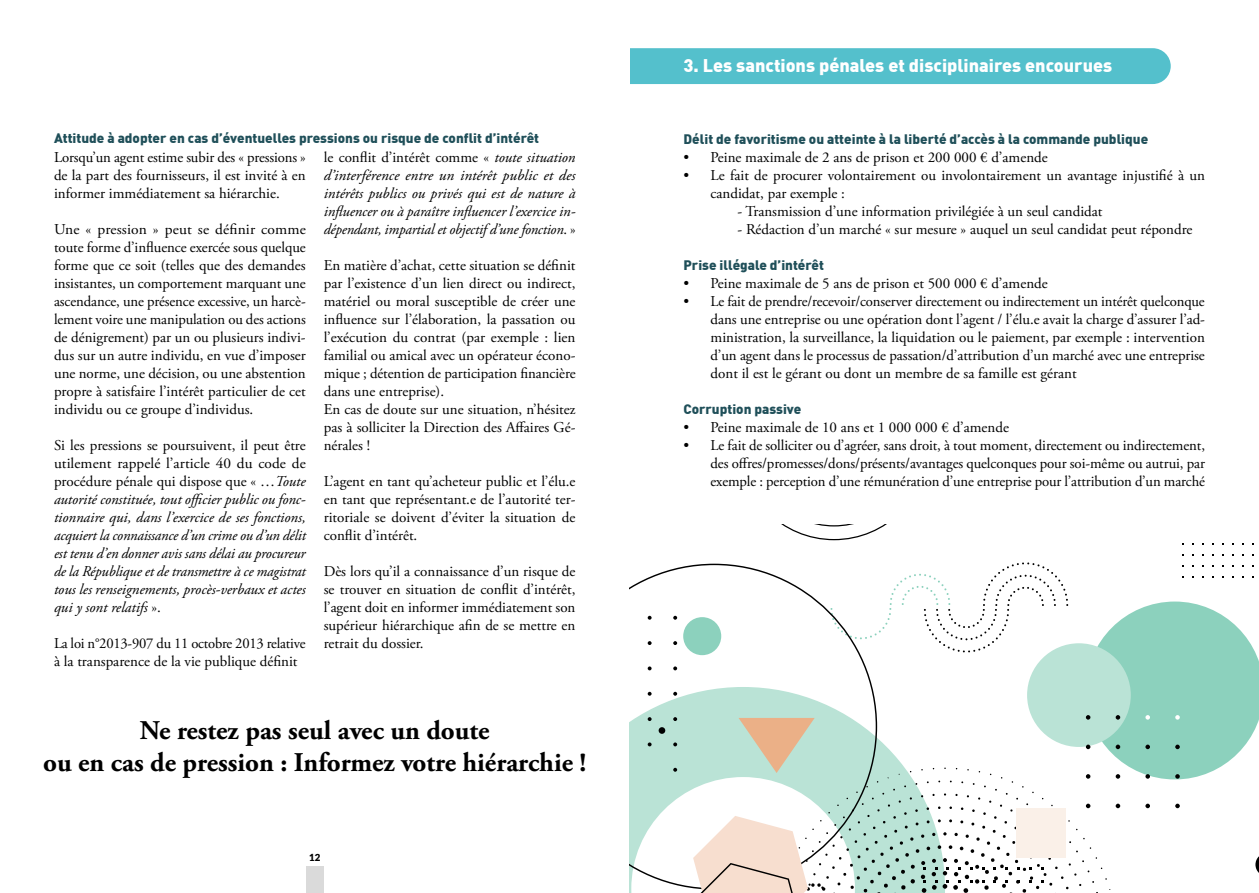
<style>
.page{position:relative;width:1259px;height:893px;background:#fff}
.page>*{position:absolute;margin:0;border:0;box-sizing:border-box;transform-origin:0 0}
.t1{font:700 27px/32.4px "Adobe Garamond Pro";color:#000;text-align:center}
.t2{font:900 18px "DIN";color:#fff}
.t3{font:15px/18px "Adobe Garamond Pro";color:#000;text-align:justify}
.t4{font:italic 15px/18px "Adobe Garamond Pro";letter-spacing:-.005em;color:#000;text-align:justify}
.t5{font:900 13.5px "DIN";color:#1f4f59}
.t6{font:900 9.75px "Lato";color:#000}
.s1{font-style:normal}
</style>
<div class="page">
<div style="left:306px;top:867px;width:17px;height:26px;background:#dadada"></div>
<div style="left:595px;top:48px;width:575px;height:36px;background:#54c0cc;border-radius:18px"></div>
<div style="left:584px;top:22px;width:45px;height:108px;background:#fff"></div>
<svg style="left:629px;top:565px;width:64px;height:324px"></svg>
<div style="left:683px;top:617px;width:38px;height:38px;background:#8cd1bd;border-radius:50%"></div>
<svg style="left:781px;top:524px;width:106px;height:16px"></svg>
<svg style="left:673px;top:616px;width:4px;height:4px"></svg>
<svg style="left:647px;top:616px;width:4px;height:4px"></svg>
<svg style="left:673px;top:641px;width:4px;height:4px"></svg>
<svg style="left:647px;top:641px;width:4px;height:4px"></svg>
<svg style="left:673px;top:666px;width:4px;height:4px"></svg>
<svg style="left:647px;top:666px;width:4px;height:4px"></svg>
<svg style="left:673px;top:692px;width:4px;height:4px"></svg>
<svg style="left:647px;top:692px;width:4px;height:4px"></svg>
<svg style="left:673px;top:717px;width:4px;height:4px"></svg>
<svg style="left:647px;top:717px;width:4px;height:4px"></svg>
<svg style="left:673px;top:742px;width:4px;height:4px"></svg>
<svg style="left:647px;top:742px;width:4px;height:4px"></svg>
<svg style="left:673px;top:768px;width:4px;height:4px"></svg>
<div style="left:658px;top:727px;width:7px;height:7px;background:#000;border-radius:50%"></div>
<svg style="left:693px;top:562px;width:566px;height:331px"></svg>
<p class="t5" style="left:54px;top:129px;width:486px">Attitude à adopter en cas d’éventuelles pressions ou risque de conflit d’intérêt</p>
<p class="t3" style="left:54px;top:149px;width:253px">Lorsqu’un agent estime subir des « pressions » de la part des fournisseurs, il est invité à en informer immédiatement sa hiérarchie.</p>
<p class="t3" style="left:54px;top:221px;width:253px">Une « pression » peut se définir comme toute forme d’influence exercée sous quelque forme que ce soit (telles que des demandes insistantes, un comportement marquant une ascendance, une présence excessive, un harcè&shy;lement voire une manipulation ou des actions de dénigrement) par un ou plusieurs indivi&shy;dus sur un autre individu, en vue d’imposer une norme, une décision, ou une abstention propre à satisfaire l’intérêt particulier de cet individu ou ce groupe d’individus.</p>
<p class="t4" style="left:54px;top:436px;width:253px"><span class="s1">Si les pressions se poursuivent, il peut être utilement rappelé l’article 40 du code de procédure pénale qui dispose que « …</span>Toute autorité constituée, tout officier public ou fonc&shy;tionnaire qui, dans l’exercice de ses fonctions, acquiert la connaissance d’un crime ou d’un délit est tenu d’en donner avis sans délai au procureur de la République et de transmettre à ce magistrat tous les renseignements, procès-verbaux et actes qui y sont relatifs <span class="s1">».</span></p>
<p class="t3" style="left:54px;top:635px;width:253px">La loi n°2013-907 du 11 octobre 2013 relative à la transparence de la vie publique définit</p>
<p class="t4" style="left:324px;top:148px;width:253px"><span class="s1">le conflit d’intérêt comme «</span> toute situation d’interférence entre un intérêt public et des intérêts publics ou privés qui est de nature à influencer ou à paraître influencer l’exercice in&shy;dépendant, impartial et objectif d’une fonction<span class="s1">. »</span></p>
<p class="t3" style="left:324px;top:257px;width:253px;text-align:left">En matière d’achat, cette situation se définit par l’existence d’un lien direct ou indirect, matériel ou moral susceptible de créer une influence sur l’élaboration, la passation ou l’exécution du contrat (par exemple : lien familial ou amical avec un opérateur écono&shy;mique ; détention de participation financière dans une entreprise).<br>En cas de doute sur une situation, n’hésitez pas à solliciter la Direction des Affaires Gé&shy;nérales !</p>
<p class="t3" style="left:324px;top:473px;width:253px">L’agent en tant qu’acheteur public et l’élu.e en tant que représentant.e de l’autorité ter&shy;ritoriale se doivent d’éviter la situation de conflit d’intérêt.</p>
<p class="t3" style="left:324px;top:563px;width:253px">Dès lors qu’il a connaissance d’un risque de se trouver en situation de conflit d’intérêt, l’agent doit en informer immédiatement son supérieur hiérarchique afin de se mettre en retrait du dossier.</p>
<h1 class="t1" style="left:43px;top:714px;width:545px">Ne restez pas seul avec un doute<br>ou en cas de pression : Informez votre hiérarchie !</h1>
<p class="t6" style="left:309px;top:850px;width:13px">12</p>
<p class="t2" style="left:683px;top:53px;width:430px">3. Les sanctions pénales et disciplinaires encourues</p>
<p class="t5" style="left:683px;top:130px;width:466px">Délit de favoritisme ou atteinte à la liberté d’accès à la commande publique</p>
<p class="t3" style="left:683px;top:148px;width:366px">• Peine maximale de 2 ans de prison et 200 000 € d’amende</p>
<p class="t3" style="left:710px;top:166px;width:496px;text-indent:-27px">• Le fait de procurer volontairement ou involontairement un avantage injustifié à un candidat, par exemple :</p>
<p class="t3" style="left:737px;top:202px;width:366px">- Transmission d’une information privilégiée à un seul candidat</p>
<p class="t3" style="left:737px;top:220px;width:456px">- Rédaction d’un marché « sur mesure » auquel un seul candidat peut répondre</p>
<p class="t5" style="left:683px;top:256px;width:142px">Prise illégale d’intérêt</p>
<p class="t3" style="left:683px;top:274px;width:366px">• Peine maximale de 5 ans de prison et 500 000 € d’amende</p>
<p class="t3" style="left:710px;top:292px;width:496px;text-indent:-27px">• Le fait de prendre/recevoir/conserver directement ou indirectement un intérêt quelconque dans une entreprise ou une opération dont l’agent / l’élu.e avait la charge d’assurer l’ad&shy;ministration, la surveillance, la liquidation ou le paiement, par exemple : intervention d’un agent dans le processus de passation/d’attribution d’un marché avec une entreprise dont il est le gérant ou dont un membre de sa famille est gérant</p>
<p class="t5" style="left:683px;top:400px;width:119px">Corruption passive</p>
<p class="t3" style="left:683px;top:418px;width:327px">• Peine maximale de 10 ans et 1 000 000 € d’amende</p>
<p class="t3" style="left:710px;top:436px;width:496px;text-indent:-27px">• Le fait de solliciter ou d’agréer, sans droit, à tout moment, directement ou indirectement, des offres/promesses/dons/présents/avantages quelconques pour soi-même ou autrui, par exemple : perception d’une rémunération d’une entreprise pour l’attribution d’un marché</p>
</div>
